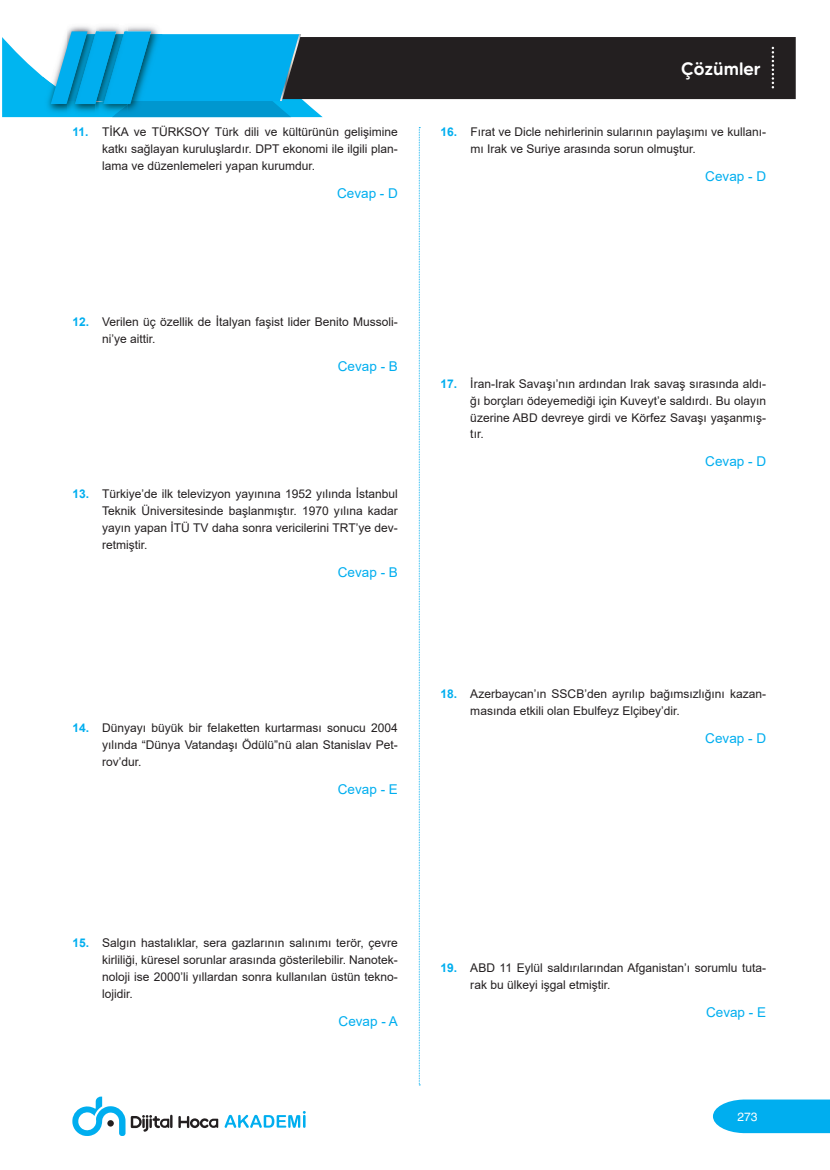
<style>
.page{position:relative;width:830px;height:1170px;background:#fff}
.page>*{position:absolute;margin:0;border:0;box-sizing:border-box;transform-origin:0 0}
.t1{font:500 18px "MADE Tommy Soft";color:#fff}
.CEVAP{font:13.5px "Arial";color:#00aeef}
.t2{font:12px/17px "Arial";color:#231f20;text-align:justify}
.t3{font:12px "yargi Helvetica";color:#fff}
.s1{font-weight:700;color:#00aeef}
</style>
<div class="page">
<svg style="left:713px;top:1099px;width:116px;height:33px;background:#11b3f0"></svg>
<svg style="left:72px;top:1096px;width:53px;height:39px"></svg>
<svg style="left:107px;top:1119px;width:7px;height:7px"></svg>
<svg style="left:224px;top:1111px;width:81px;height:16px"></svg>
<svg style="left:178px;top:1116px;width:40px;height:12px"></svg>
<svg style="left:131px;top:1114px;width:41px;height:17px"></svg>
<svg style="left:418px;top:127px;width:2px;height:958px"></svg>
<div style="left:322px;top:37px;width:473px;height:62px;background:#231f20"></div>
<svg style="left:2px;top:26px;width:320px;height:91px;background:#2babda"></svg>
<svg style="left:771px;top:47px;width:2px;height:41px"></svg>
<p class="t2" style="left:102px;top:124px;width:297px;text-indent:-30px"><span class="s1">11.</span> TİKA ve TÜRKSOY Türk dili ve kültürünün gelişimine katkı sağlayan kuruluşlardır. DPT ekonomi ile ilgili plan&shy;lama ve düzenlemeleri yapan kurumdur.</p>
<p class="CEVAP" style="left:337px;top:184px;width:62px">Cevap - D</p>
<h1 class="t1" style="left:680px;top:57px;width:81px">Çözümler</h1>
<p class="t2" style="left:470px;top:124px;width:297px;text-indent:-30px"><span class="s1">16.</span> Fırat ve Dicle nehirlerinin sularının paylaşımı ve kullanı&shy;mı Irak ve Suriye arasında sorun olmuştur.</p>
<p class="CEVAP" style="left:705px;top:167px;width:62px">Cevap - D</p>
<p class="t2" style="left:102px;top:313px;width:297px;text-indent:-30px"><span class="s1">12.</span> Verilen üç özellik de İtalyan faşist lider Benito Mussoli&shy;ni’ye aittir.</p>
<p class="CEVAP" style="left:338px;top:356px;width:62px">Cevap - B</p>
<p class="t2" style="left:102px;top:485px;width:297px;text-indent:-30px"><span class="s1">13.</span> Türkiye’de ilk televizyon yayınına 1952 yılında İstanbul Teknik Üniversitesinde başlanmıştır. 1970 yılına kadar yayın yapan İTÜ TV daha sonra vericilerini TRT’ye dev&shy;retmiştir.</p>
<p class="CEVAP" style="left:338px;top:562px;width:62px">Cevap - B</p>
<p class="t2" style="left:470px;top:375px;width:297px;text-indent:-30px"><span class="s1">17.</span> İran-Irak Savaşı’nın ardından Irak savaş sırasında aldı&shy;ğı borçları ödeyemediği için Kuveyt’e saldırdı. Bu olayın üzerine ABD devreye girdi ve Körfez Savaşı yaşanmış&shy;tır.</p>
<p class="CEVAP" style="left:705px;top:452px;width:62px">Cevap - D</p>
<p class="t2" style="left:102px;top:719px;width:297px;text-indent:-30px"><span class="s1">14.</span> Dünyayı büyük bir felaketten kurtarması sonucu 2004 yılında “Dünya Vatandaşı Ödülü”nü alan Stanislav Pet&shy;rov’dur.</p>
<p class="CEVAP" style="left:338px;top:779px;width:62px">Cevap - E</p>
<p class="t2" style="left:470px;top:685px;width:297px;text-indent:-30px"><span class="s1">18.</span> Azerbaycan’ın SSCB’den ayrılıp bağımsızlığını kazan&shy;masında etkili olan Ebulfeyz Elçibey’dir.</p>
<p class="CEVAP" style="left:705px;top:729px;width:62px">Cevap - D</p>
<p class="t2" style="left:102px;top:933px;width:297px;text-indent:-30px"><span class="s1">15.</span> Salgın hastalıklar, sera gazlarının salınımı terör, çevre kirliliği, küresel sorunlar arasında gösterilebilir. Nanotek&shy;noloji ise 2000’li yıllardan sonra kullanılan üstün tekno&shy;lojidir.</p>
<p class="CEVAP" style="left:338px;top:1011px;width:61px">Cevap - A</p>
<p class="t2" style="left:470px;top:959px;width:297px;text-indent:-30px"><span class="s1">19.</span> ABD 11 Eylül saldırılarından Afganistan’ı sorumlu tuta&shy;rak bu ülkeyi işgal etmiştir.</p>
<p class="CEVAP" style="left:705px;top:1003px;width:62px">Cevap - E</p>
<p class="t3" style="left:737px;top:1109px;width:22px">273</p>
</div>
